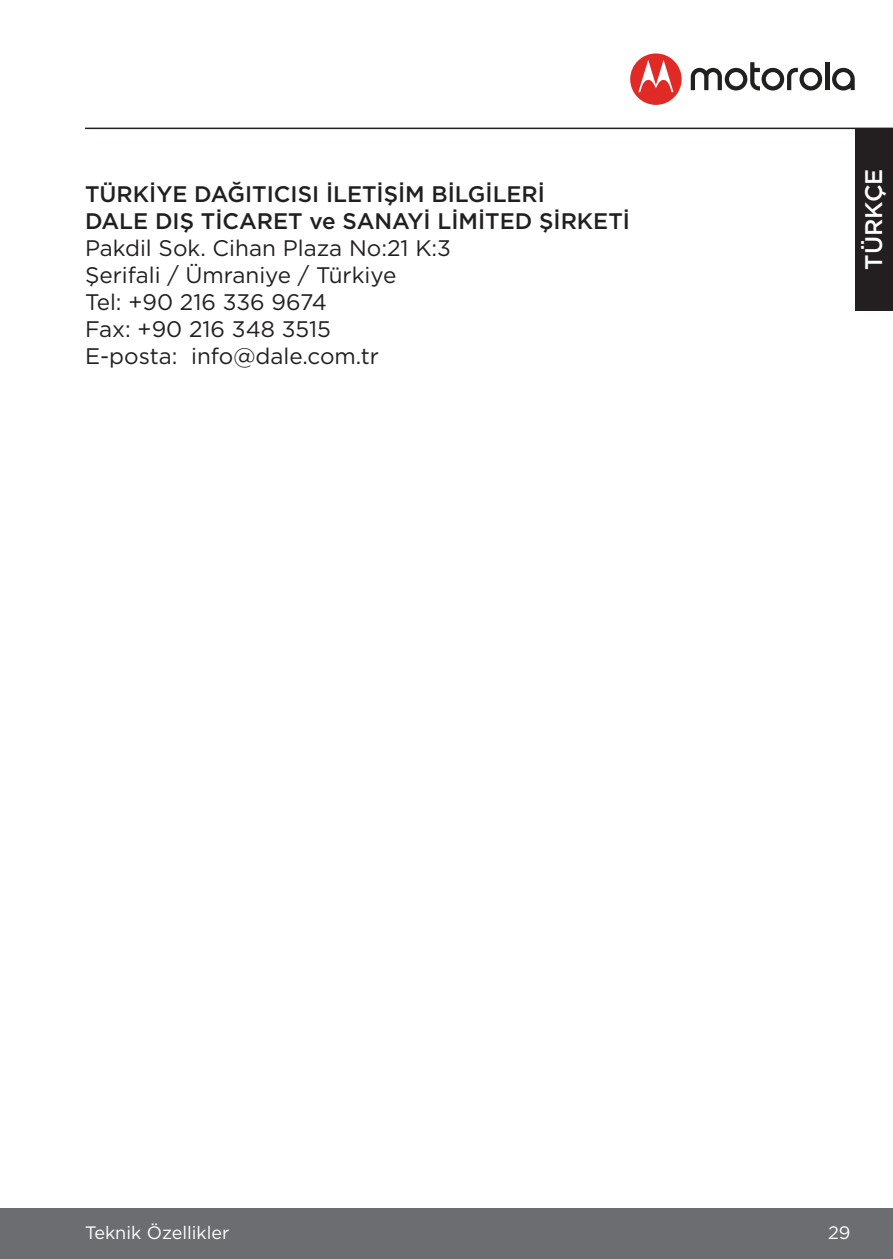
<style>
.page{position:relative;width:893px;height:1259px;background:#fff}
.page>*{position:absolute;margin:0;border:0;box-sizing:border-box;transform-origin:0 0}
.t1{font:500 24px "Gotham";color:#fff}
.t2{font:22.5px/27px "Gotham";color:#231f20}
.t3{font:500 22.5px/27px "Gotham";color:#231f20}
.t4{font:18px "Gotham";color:#fff}
</style>
<div class="page">
<div style="left:0;top:1208px;width:893px;height:51px;background:#6c6d70"></div>
<hr style="left:85px;top:128px;width:808px;height:1px;background:#231f20">
<div style="left:855px;top:128px;width:38px;height:182px;background:#231f20"></div>
<div style="left:630px;top:53px;width:52px;height:52px;background:#e02a26;border-radius:50%"></div>
<svg style="left:638px;top:60px;width:35px;height:32px"></svg>
<svg style="left:832px;top:68px;width:23px;height:22px"></svg>
<hr style="left:825px;top:62px;width:4px;height:28px;background:#221f1f">
<svg style="left:691px;top:62px;width:131px;height:28px"></svg>
<p class="t3" style="left:85px;top:180px;width:546px">TÜRKİYE DAĞITICISI İLETİŞİM BİLGİLERİ<br>DALE DIŞ TİCARET ve SANAYİ LİMİTED ŞİRKETİ</p>
<p class="t2" style="left:85px;top:234px;width:367px">Pakdil Sok. Cihan Plaza No:21 K:3<br>Şerifali / Ümraniye / Türkiye<br>Tel: +90 216 336 9674<br>Fax: +90 216 348 3515<br>E-posta: info@dale.com.tr</p>
<p class="t1" style="left:858px;top:269px;width:102px;rotate:-90deg">TÜRKÇE</p>
<p class="t4" style="left:85px;top:1221px;width:146px">Teknik Özellikler</p>
<p class="t4" style="left:828px;top:1221px;width:24px">29</p>
</div>
